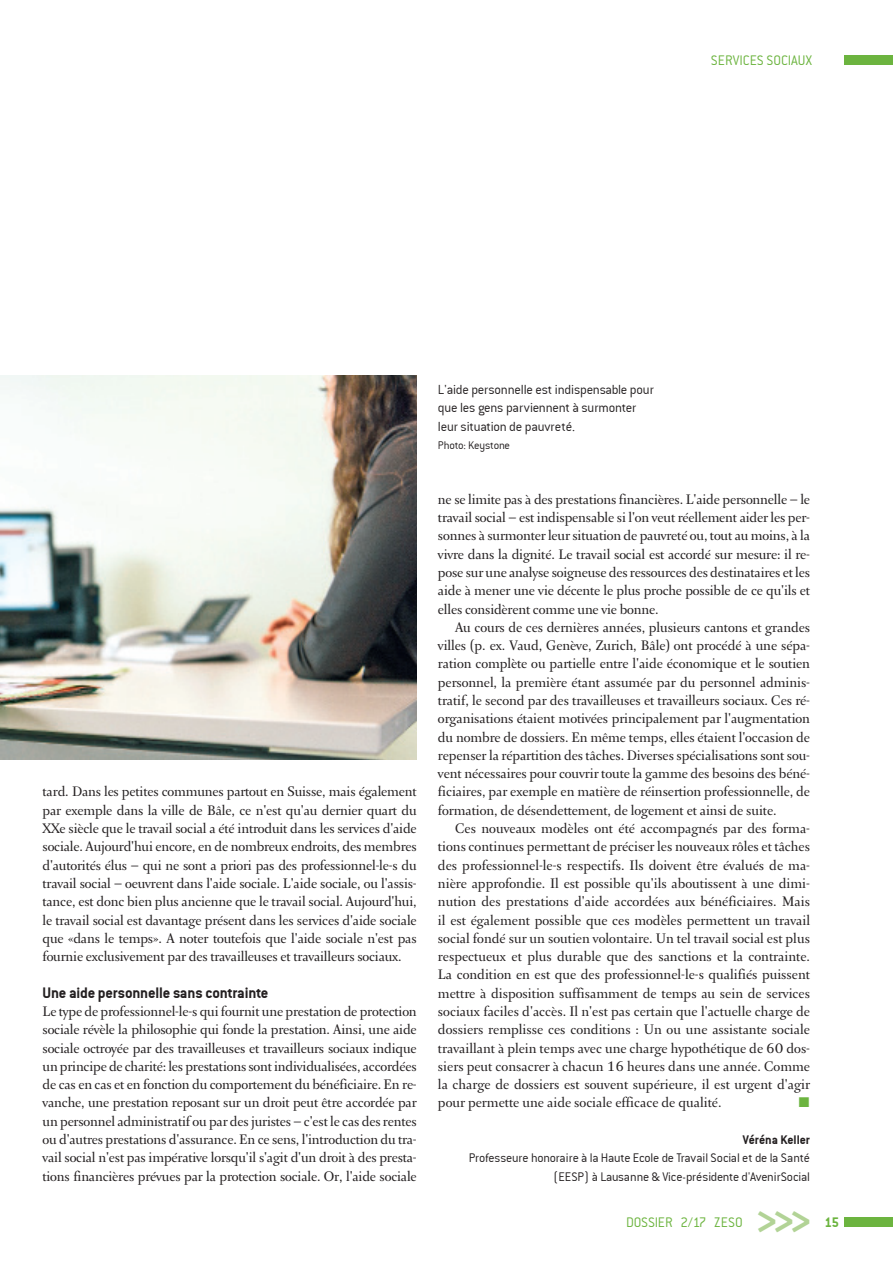
<style>
.page{position:relative;width:893px;height:1263px;background:#fff}
.page>*{position:absolute;margin:0;border:0;box-sizing:border-box;transform-origin:0 0}
._03_Absatz_2{font:16.5px/18.3px "Arnhem Fine";letter-spacing:-.005em;color:#231f20;text-align:justify}
._02_Absatz_1{font:16.5px/18.3px "Arnhem Fine";letter-spacing:-.01em;color:#231f20;text-align:justify}
._005_Zwischentitel{font:16.5px "Conduit ITCTT Bold";letter-spacing:-.01em;color:#231f20}
.t1{font:15px "Conduit ITCTT Light";color:#6cb43f}
.t2{font:15px "Conduit ITCTT Bold";color:#6cb43f}
._060_Bildlegende{font:14.25px/18.3px "Conduit ITCTT Light";letter-spacing:-.015em;color:#231f20}
._032_Autor{font:13.5px/18.3px "Conduit ITCTT Light";letter-spacing:-.015em;color:#231f20;text-align:right}
._032_Autor-2{font:13.5px "Conduit ITCTT Bold";color:#231f20}
._060_Bildlegende-2{font:12px "Conduit ITCTT Light";letter-spacing:-.015em;color:#231f20}
</style>
<div class="page">
<div style="left:844px;top:1217px;width:49px;height:10px;background:#6cb43f"></div>
<div style="left:844px;top:55px;width:49px;height:10px;background:#6cb43f"></div>
<img style="left:0;top:376px;width:417px;height:384px">
<p class="t1" style="left:711px;top:51px;width:103px">SERVICES SOCIAUX</p>
<p class="_03_Absatz_2" style="left:43px;top:783px;width:376px">tard. Dans les petites communes partout en Suisse, mais également par exemple dans la ville de Bâle, ce n'est qu'au dernier quart du XXe siècle que le travail social a été introduit dans les services d'aide sociale. Aujourd'hui encore, en de nombreux endroits, des membres d'autorités élus – qui ne sont a priori pas des professionnel-le-s du travail social – oeuvrent dans l'aide sociale. L'aide sociale, ou l'assis&shy;tance, est donc bien plus ancienne que le travail social. Aujourd'hui, le travail social est davantage présent dans les services d'aide sociale que «dans le temps». A noter toutefois que l'aide sociale n'est pas fournie exclusivement par des travailleuses et travailleurs sociaux.</p>
<p class="_005_Zwischentitel" style="left:43px;top:982px;width:227px">Une aide personnelle sans contrainte</p>
<p class="_02_Absatz_1" style="left:43px;top:1003px;width:376px">Le type de professionnel-le-s qui fournit une prestation de protection sociale révèle la philosophie qui fonde la prestation. Ainsi, une aide sociale octroyée par des travailleuses et travailleurs sociaux indique un principe de charité: les prestations sont individualisées, accordées de cas en cas et en fonction du comportement du bénéficiaire. En re&shy;vanche, une prestation reposant sur un droit peut être accordée par un personnel administratif ou par des juristes – c'est le cas des rentes ou d'autres prestations d'assurance. En ce sens, l'introduction du tra&shy;vail social n'est pas impérative lorsqu'il s'agit d'un droit à des presta&shy;tions financières prévues par la protection sociale. Or, l'aide sociale</p>
<p class="_060_Bildlegende" style="left:438px;top:380px;width:217px">L'aide personnelle est indispensable pour que les gens parviennent à surmonter leur situation de pauvreté.</p>
<p class="_060_Bildlegende-2" style="left:438px;top:438px;width:74px">Photo: Keystone</p>
<p class="_02_Absatz_1" style="left:438px;top:491px;width:374px">ne se limite pas à des prestations financières. L'aide personnelle – le travail social – est indispensable si l'on veut réellement aider les per&shy;sonnes à surmonter leur situation de pauvreté ou, tout au moins, à la vivre dans la dignité. Le travail social est accordé sur mesure: il re&shy;pose sur une analyse soigneuse des ressources des destinataires et les aide à mener une vie décente le plus proche possible de ce qu'ils et elles considèrent comme une vie bonne.</p>
<p class="_03_Absatz_2" style="left:438px;top:619px;width:374px;text-indent:17px">Au cours de ces dernières années, plusieurs cantons et grandes villes (p. ex. Vaud, Genève, Zurich, Bâle) ont procédé à une sépa&shy;ration complète ou partielle entre l'aide économique et le soutien personnel, la première étant assumée par du personnel adminis&shy;tratif, le second par des travailleuses et travailleurs sociaux. Ces ré&shy;organisations étaient motivées principalement par l'augmentation du nombre de dossiers. En même temps, elles étaient l'occasion de repenser la répartition des tâches. Diverses spécialisations sont sou&shy;vent nécessaires pour couvrir toute la gamme des besoins des béné&shy;ficiaires, par exemple en matière de réinsertion professionnelle, de formation, de désendettement, de logement et ainsi de suite.</p>
<p class="_03_Absatz_2" style="left:438px;top:820px;width:374px;text-indent:17px">Ces nouveaux modèles ont été accompagnés par des forma&shy;tions continues permettant de préciser les nouveaux rôles et tâches des professionnel-le-s respectifs. Ils doivent être évalués de ma&shy;nière approfondie. Il est possible qu'ils aboutissent à une dimi&shy;nution des prestations d'aide accordées aux bénéficiaires. Mais il est également possible que ces modèles permettent un travail social fondé sur un soutien volontaire. Un tel travail social est plus respectueux et plus durable que des sanctions et la contrainte.<br>La condition en est que des professionnel-le-s qualifiés puissent mettre à disposition suffisamment de temps au sein de services sociaux faciles d'accès. Il n'est pas certain que l'actuelle charge de dossiers remplisse ces conditions : Un ou une assistante sociale travaillant à plein temps avec une charge hypothétique de 60 dos&shy;siers peut consacrer à chacun 16 heures dans une année. Comme la charge de dossiers est souvent supérieure, il est urgent d'agir pour permette une aide sociale efficace de qualité.</p>
<p class="_032_Autor-2" style="left:743px;top:1131px;width:69px">Véréna Keller</p>
<p class="_032_Autor" style="left:469px;top:1148px;width:343px">Professeure honoraire à la Haute Ecole de Travail Social et de la Santé (EESP) à Lausanne &amp; Vice-présidente d'AvenirSocial</p>
<p class="t1" style="left:626px;top:1213px;width:118px">DOSSIER 2/17 ZESO</p>
<p class="t2" style="left:824px;top:1213px;width:16px">15</p>
</div>
